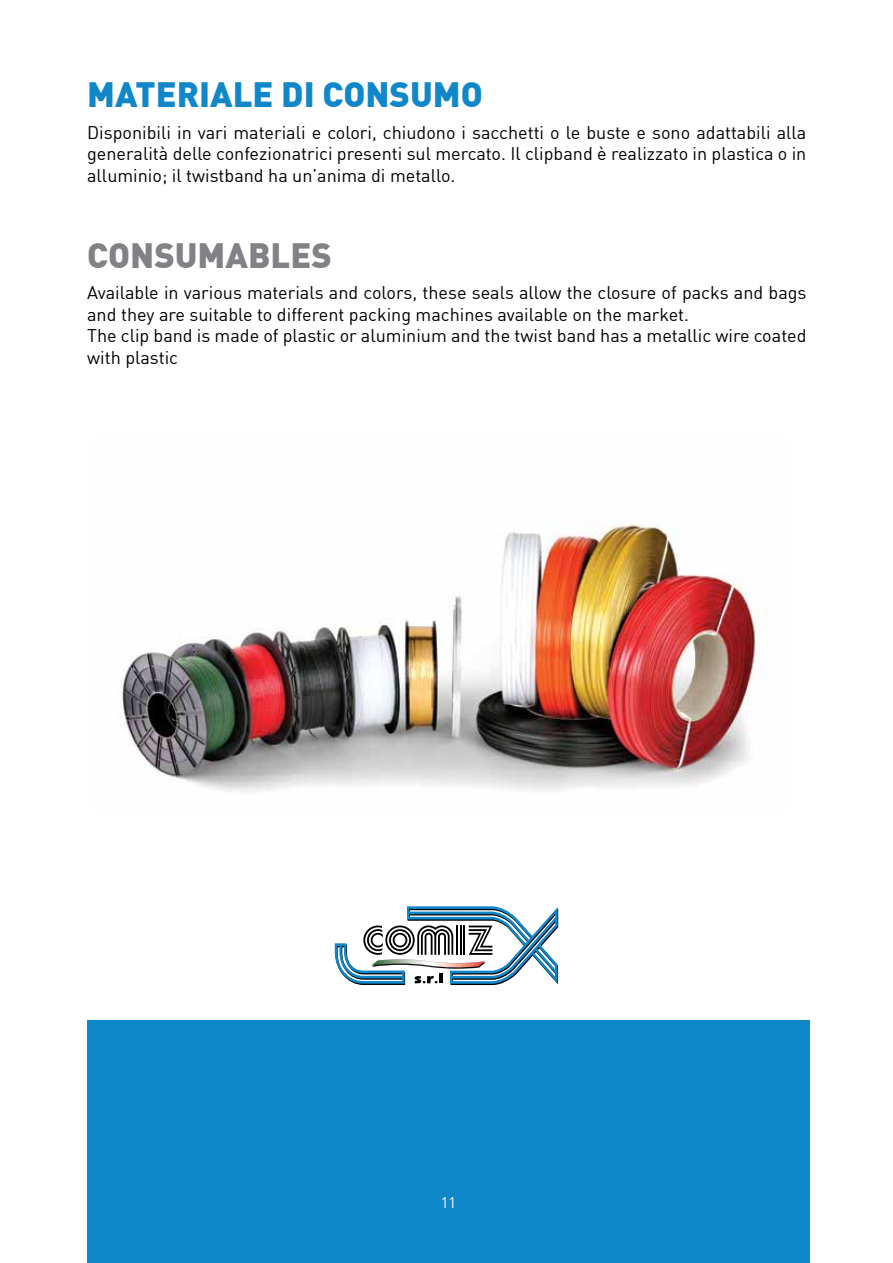
<style>
.page{position:relative;width:893px;height:1263px;background:#fff}
.page>*{position:absolute;margin:0;border:0;box-sizing:border-box;transform-origin:0 0}
.t1{font:900 34.5px "DIN";color:#0f87c9}
.t2{font:900 34.5px "DIN";color:#808285}
.t3{font:18px/21.6px "DIN";color:#000;text-align:justify}
.t4{font:15px "DIN";color:#fff}
</style>
<div class="page">
<img style="left:120px;top:523px;width:645px;height:269px">
<div style="left:87px;top:1020px;width:723px;height:243px;background:#0f87c9"></div>
<svg style="left:335px;top:906px;width:223px;height:79px"></svg>
<h1 class="t1" style="left:87px;top:77px;width:397px">MATERIALE DI CONSUMO</h1>
<p class="t3" style="left:87px;top:122px;width:721px">Disponibili in vari materiali e colori, chiudono i sacchetti o le buste e sono adattabili alla generalità delle confezionatrici presenti sul mercato. Il clipband è realizzato in plastica o in alluminio; il twistband ha un’anima di metallo.</p>
<h1 class="t2" style="left:87px;top:237px;width:246px">CONSUMABLES</h1>
<p class="t3" style="left:87px;top:283px;width:721px;text-align:left">Available in various materials and colors, these seals allow the closure of packs and bags and they are suitable to different packing machines available on the market.<br>The clip band is made of plastic or aluminium and the twist band has a metallic wire coated with plastic</p>
<p class="t4" style="left:441px;top:1195px;width:17px">11</p>
</div>
